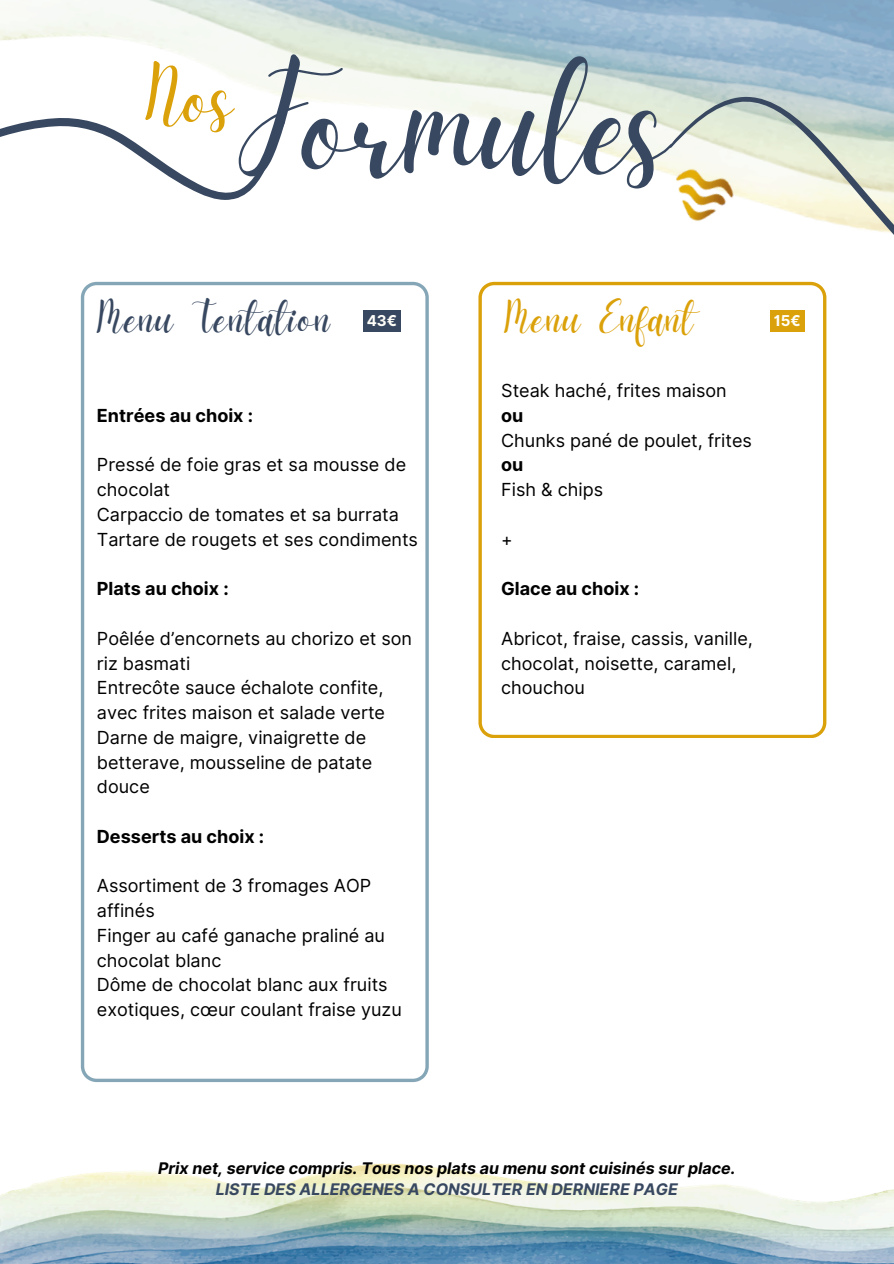
<style>
.page{position:relative;width:894px;height:1264px;background:#fff}
.page>*{position:absolute;margin:0;border:0;box-sizing:border-box;transform-origin:0 0}
.t1{font:155.7px "Daydream";color:#384860}
.t2{font:83.85px "Daydream";color:#dba10a}
.t3{font:45px "Daydream";letter-spacing:.03em;color:#384860}
.t4{font:45px "Daydream";letter-spacing:.03em;color:#dba10a}
.t5{font:18px/24.8px "Inter";color:#000}
.t6{font:700 18px "Inter";color:#000}
.t7{font:italic 700 16.05px "Inter";color:#000}
.t8{font:italic 700 16.05px "Inter";color:#384860}
.t9{font:700 15px "Inter";color:#fffef9}
.s1{font-weight:700}
</style>
<div class="page">
<svg style="left:478px;top:341px;width:348px;height:396px"></svg>
<svg style="left:81px;top:341px;width:347px;height:741px"></svg>
<img style="left:0;top:1163px;width:893px;height:100px">
<img style="left:0;top:0;width:893px;height:341px">
<svg style="left:0;top:66px;width:291px;height:163px"></svg>
<svg style="left:668px;top:13px;width:225px;height:340px"></svg>
<img style="left:655px;top:158px;width:93px;height:78px">
<p class="t1" style="left:238px;top:36px;width:433px">Formules</p>
<h4 class="t2" style="left:145px;top:50px;width:90px">Nos</h4>
<p class="t3" style="left:97px;top:292px;width:235px">Menu Tentation</p>
<h1 class="t4" style="left:504px;top:292px;width:191px">Menu Enfant</h1>
<p class="t9" style="left:366px;top:311px;width:32px">43€</p>
<h2 class="t9" style="left:773px;top:311px;width:29px">15€</h2>
<h4 class="t6" style="left:97px;top:404px;width:158px">Entrées au choix :</h4>
<h5 class="t5" style="left:97px;top:452px;width:322px">Pressé de foie gras et sa mousse de chocolat<br>Carpaccio de tomates et sa burrata<br>Tartare de rougets et ses condiments</h5>
<h3 class="t6" style="left:97px;top:578px;width:133px">Plats au choix :</h3>
<p class="t5" style="left:97px;top:626px;width:317px">Poêlée d’encornets au chorizo et son riz basmati<br>Entrecôte sauce échalote confite, avec frites maison et salade verte<br>Darne de maigre, vinaigrette de betterave, mousseline de patate douce</p>
<h5 class="t6" style="left:97px;top:825px;width:169px">Desserts au choix :</h5>
<h5 class="t5" style="left:97px;top:873px;width:306px">Assortiment de 3 fromages AOP affinés<br>Finger au café ganache praliné au chocolat blanc<br>Dôme de chocolat blanc aux fruits exotiques, cœur coulant fraise yuzu</h5>
<h4 class="t5" style="left:501px;top:378px;width:252px">Steak haché, frites maison <span class="s1">ou<br></span>Chunks pané de poulet, frites <span class="s1">ou<br></span>Fish &amp; chips</h4>
<h5 class="t5" style="left:501px;top:527px;width:13px">+</h5>
<h4 class="t6" style="left:501px;top:578px;width:139px">Glace au choix :</h4>
<h5 class="t5" style="left:501px;top:626px;width:253px">Abricot, fraise, cassis, vanille, chocolat, noisette, caramel, chouchou</h5>
<h5 class="t7" style="left:158px;top:1158px;width:578px">Prix net, service compris. Tous nos plats au menu sont cuisinés sur place.</h5>
<h3 class="t8" style="left:216px;top:1179px;width:463px">LISTE DES ALLERGENES A CONSULTER EN DERNIERE PAGE</h3>
</div>
